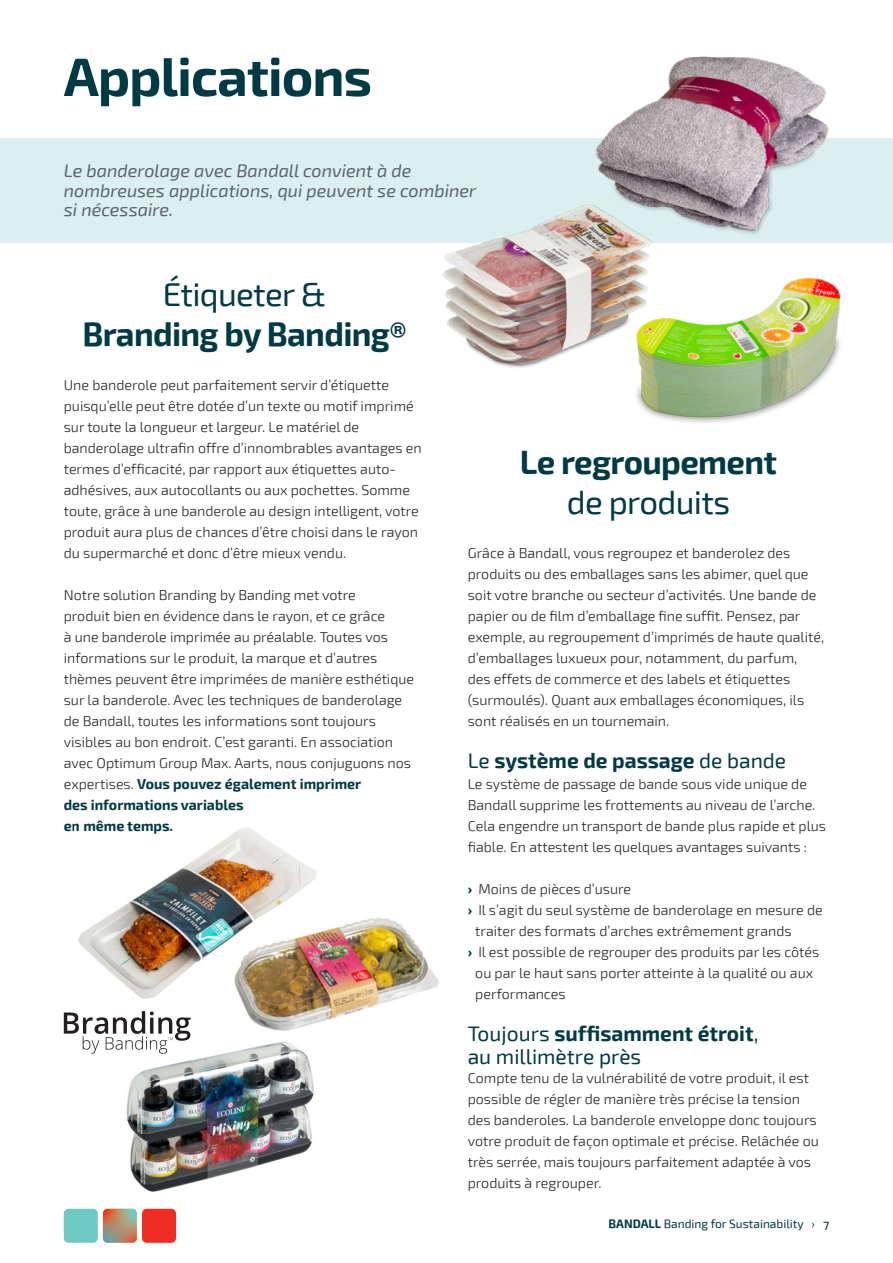
<style>
.page{position:relative;width:893px;height:1263px;background:#fff}
.page>*{position:absolute;margin:0;border:0;box-sizing:border-box;transform-origin:0 0}
.Kop{font:700 54px "Exo 2";letter-spacing:-.02em;color:#003a44}
.Kop-2{font:700 33px/39.6px "Exo 2";letter-spacing:-.02em;color:#003a44;text-align:center}
.Subkop{font:21px/22.5px "Exo 2";color:#003a44}
.Subkop-2{font:700 21px "Exo 2";color:#003a44}
.Intro{font:italic 18px/19.5px "Exo 2";color:#5e6367}
.Bodytekst_NL{font:300 14.25px/21px "Exo 2";color:#231f20}
.t1{font:12px "Exo 2";color:#003a44}
.s1{font-weight:400}
.s2{font-weight:700;color:#003a44}
.s3{font-weight:700}
.s4{font-weight:500}
</style>
<div class="page">
<div style="left:142px;top:1209px;width:34px;height:34px;background:#ee2e22;border-radius:5px"></div>
<div style="left:64px;top:1209px;width:34px;height:34px;background:#6dc9c4;border-radius:5px"></div>
<svg style="left:103px;top:1209px;width:34px;height:34px"></svg>
<div style="left:0;top:138px;width:893px;height:105px;background:#daefee"></div>
<img style="left:78px;top:827px;width:238px;height:172px">
<svg style="left:64px;top:1011px;width:127px;height:43px"></svg>
<img style="left:118px;top:1036px;width:196px;height:156px">
<img style="left:636px;top:277px;width:205px;height:146px">
<img style="left:442px;top:205px;width:251px;height:189px">
<img style="left:583px;top:56px;width:246px;height:180px">
<img style="left:231px;top:915px;width:208px;height:116px">
<p class="Kop" style="left:64px;top:45px;width:310px">Applications</p>
<p class="Intro" style="left:64px;top:162px;width:414px">Le banderolage avec Bandall convient à de nombreuses applications, qui peuvent se combiner si nécessaire.</p>
<p class="Kop-2" style="left:82px;top:275px;width:326px"><span class="s1">Étiqueter &amp;<br></span>Branding by Banding®</p>
<p class="Bodytekst_NL" style="left:64px;top:375px;width:359px">Une banderole peut parfaitement servir d’étiquette puisqu’elle peut être dotée d’un texte ou motif imprimé sur toute la longueur et largeur. Le matériel de banderolage ultrafin offre d’innombrables avantages en termes d’efficacité, par rapport aux étiquettes auto&shy;adhésives, aux autocollants ou aux pochettes. Somme toute, grâce à une banderole au design intelligent, votre produit aura plus de chances d’être choisi dans le rayon du supermarché et donc d’être mieux vendu.</p>
<p class="Bodytekst_NL" style="left:64px;top:585px;width:352px">Notre solution Branding by Banding met votre<br>produit bien en évidence dans le rayon, et ce grâce<br>à une banderole imprimée au préalable. Toutes vos informations sur le produit, la marque et d’autres thèmes peuvent être imprimées de manière esthétique sur la banderole. Avec les techniques de banderolage de Bandall, toutes les informations sont toujours visibles au bon endroit. C’est garanti. En association avec Optimum Group Max. Aarts, nous conjuguons nos expertises. <span class="s2">Vous pouvez également imprimer<br>des informations variables<br>en même temps.</span></p>
<p class="Kop-2" style="left:520px;top:443px;width:259px">Le regroupement <span class="s1">de produits</span></p>
<p class="Bodytekst_NL" style="left:468px;top:543px;width:358px">Grâce à Bandall, vous regroupez et banderolez des produits ou des emballages sans les abimer, quel que soit votre branche ou secteur d’activités. Une bande de papier ou de film d’emballage fine suffit. Pensez, par exemple, au regroupement d’imprimés de haute qualité, d’emballages luxueux pour, notamment, du parfum,<br>des effets de commerce et des labels et étiquettes (surmoulés). Quant aux emballages économiques, ils sont réalisés en un tournemain.</p>
<p class="Subkop-2" style="left:468px;top:748px;width:320px"><span class="s1">Le</span> système de passage <span class="s1">de bande</span></p>
<p class="Bodytekst_NL" style="left:468px;top:774px;width:360px">Le système de passage de bande sous vide unique de Bandall supprime les frottements au niveau de l’arche.<br>Cela engendre un transport de bande plus rapide et plus fiable. En attestent les quelques avantages suivants :</p>
<p class="Bodytekst_NL" style="left:468px;top:879px;width:165px"><span class="s2">›</span> Moins de pièces d’usure</p>
<p class="Bodytekst_NL" style="left:475px;top:900px;width:349px;text-indent:-8px"><span class="s2">›</span> Il s’agit du seul système de banderolage en mesure de traiter des formats d’arches extrêmement grands</p>
<p class="Bodytekst_NL" style="left:475px;top:942px;width:345px;text-indent:-8px"><span class="s2">›</span> Il est possible de regrouper des produits par les côtés ou par le haut sans porter atteinte à la qualité ou aux performances</p>
<p class="Subkop" style="left:468px;top:1023px;width:292px">Toujours <span class="s3">suffisamment étroit</span>, au millimètre près</p>
<p class="Bodytekst_NL" style="left:468px;top:1068px;width:353px">Compte tenu de la vulnérabilité de votre produit, il est possible de régler de manière très précise la tension des banderoles. La banderole enveloppe donc toujours votre produit de façon optimale et précise. Relâchée ou très serrée, mais toujours parfaitement adaptée à vos produits à regrouper.</p>
<p class="t1" style="left:609px;top:1217px;width:222px"><span class="s3">BANDALL</span> Banding for Sustainability › <span class="s4">7</span></p>
</div>
